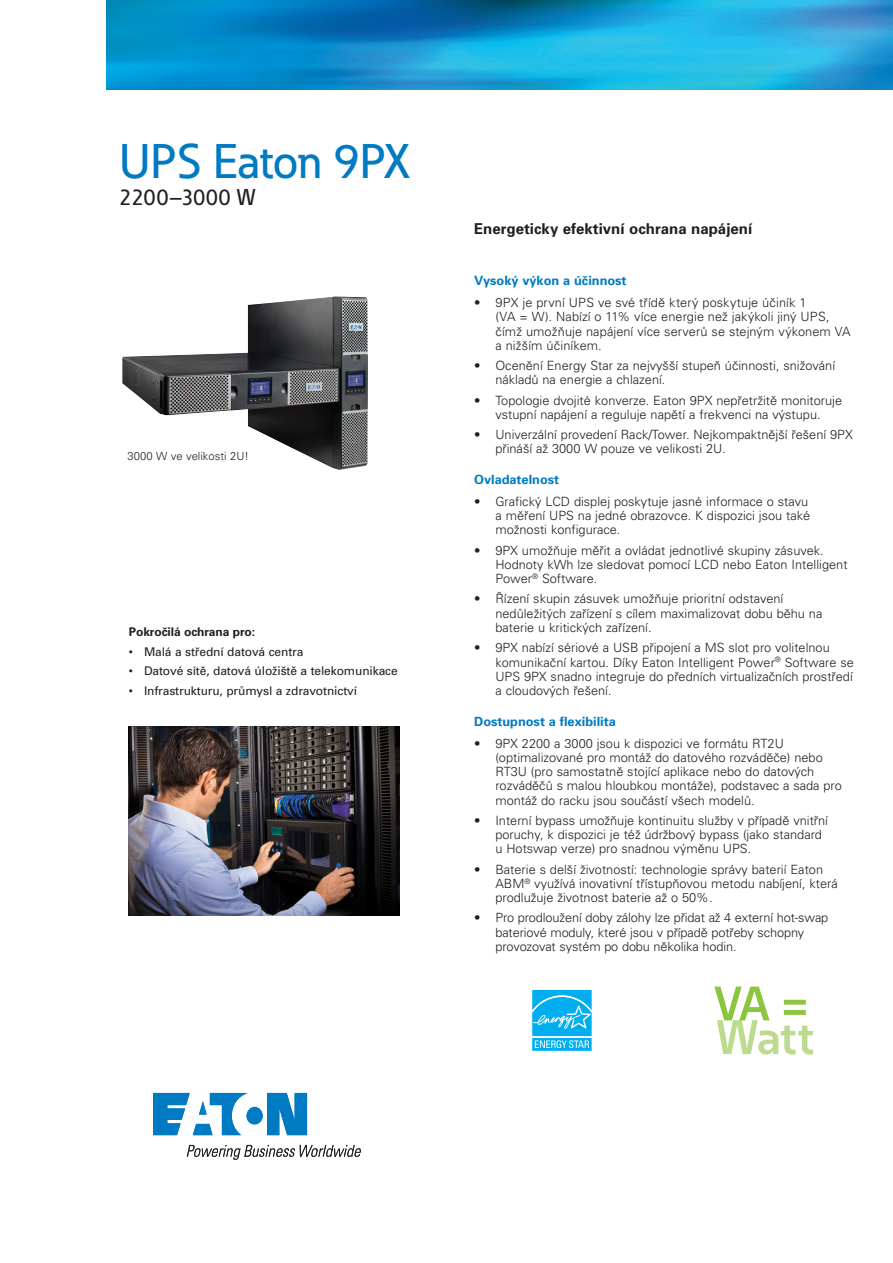
<style>
.page{position:relative;width:893px;height:1263px;background:#fff}
.page>*{position:absolute;margin:0;border:0;box-sizing:border-box;transform-origin:0 0}
.Headline{font:500 48px "Eaton";letter-spacing:-.005em;color:#007ac2}
.Body_Copy{font:500 22.5px "Eaton";letter-spacing:.01em;color:#231f20}
.Body_text_Subhead{font:700 15px "Univers CE";color:#231f20}
.t1{font:300 12.75px/14.2px "Univers CE";color:#231f20}
.Body_Copy_Head{font:700 12.75px "Univers CE";color:#007ac2}
.Features_bullets{font:12px "Univers CE";letter-spacing:-.01em;color:#231f20}
.Features_bullets-2{font:700 12px "Univers CE";letter-spacing:-.01em;color:#231f20}
.Body_Copy-2{font:300 11.25px "Univers CE";color:#231f20}
</style>
<div class="page">
<svg style="left:153px;top:1093px;width:154px;height:42px"></svg>
<svg style="left:187px;top:1145px;width:174px;height:15px"></svg>
<img style="left:122px;top:297px;width:246px;height:173px">
<div style="left:531px;top:988px;width:62px;height:49px;background:#f3fbfe"></div>
<svg style="left:531px;top:990px;width:62px;height:61px;background:#35bef2"></svg>
<img style="left:129px;top:726px;width:271px;height:190px">
<svg style="left:714px;top:986px;width:99px;height:68px"></svg>
<img style="left:107px;top:0;width:786px;height:89px">
<p class="Headline" style="left:119px;top:132px;width:292px">UPS Eaton 9PX</p>
<p class="Body_Copy" style="left:119px;top:184px;width:138px">2200–3000 W</p>
<p class="Body_Copy-2" style="left:128px;top:449px;width:123px">3000 W ve velikosti 2U!</p>
<p class="Features_bullets-2" style="left:129px;top:625px;width:128px">Pokročilá ochrana pro:</p>
<p class="Features_bullets" style="left:129px;top:645px;width:176px">• Malá a střední datová centra</p>
<p class="Features_bullets" style="left:129px;top:664px;width:270px">• Datové sítě, datová úložiště a telekomunikace</p>
<p class="Features_bullets" style="left:129px;top:684px;width:230px">• Infrastrukturu, průmysl a zdravotnictví</p>
<p class="Body_text_Subhead" style="left:474px;top:221px;width:280px">Energeticky efektivní ochrana napájení</p>
<p class="Body_Copy_Head" style="left:474px;top:274px;width:154px">Vysoký výkon a účinnost</p>
<p class="t1" style="left:495px;top:296px;width:357px;text-indent:-21px">• 9PX je první UPS ve své třídě který poskytuje účiník 1<br>(VA = W). Nabízí o 11% více energie než jakýkoli jiný UPS, čímž umožňuje napájení více serverů se stejným výkonem VA a nižším účiníkem.</p>
<p class="t1" style="left:495px;top:359px;width:341px;text-indent:-21px">• Ocenění Energy Star za nejvyšší stupeň účinnosti, snižování nákladů na energie a chlazení.</p>
<p class="t1" style="left:474px;top:393px;width:369px;text-align:center">• Topologie dvojité konverze. Eaton 9PX nepřetržitě monitoruje vstupní napájení a reguluje napětí a frekvenci na výstupu.</p>
<p class="t1" style="left:495px;top:428px;width:359px;text-indent:-21px">• Univerzální provedení Rack/Tower. Nejkompaktnější řešení 9PX přináší až 3000 W pouze ve velikosti 2U.</p>
<p class="Body_Copy_Head" style="left:474px;top:472px;width:87px">Ovladatelnost</p>
<p class="t1" style="left:495px;top:495px;width:316px;text-indent:-21px">• Grafický LCD displej poskytuje jasné informace o stavu a měření UPS na jedné obrazovce. K dispozici jsou také možnosti konfigurace.</p>
<p class="t1" style="left:495px;top:543px;width:354px;text-indent:-21px">• 9PX umožňuje měřit a ovládat jednotlivé skupiny zásuvek.<br>Hodnoty kWh lze sledovat pomocí LCD nebo Eaton Intelligent<br>Power<sup>®</sup> Software.</p>
<p class="t1" style="left:495px;top:592px;width:328px;text-indent:-21px">• Řízení skupin zásuvek umožňuje prioritní odstavení nedůležitých zařízení s cílem maximalizovat dobu běhu na baterie u kritických zařízení.</p>
<p class="t1" style="left:495px;top:641px;width:360px;text-indent:-21px">• 9PX nabízí sériové a USB připojení a MS slot pro volitelnou komunikační kartou. Díky Eaton Intelligent Power<sup>®</sup> Software se UPS 9PX snadno integruje do předních virtualizačních prostředí a cloudových řešení.</p>
<p class="Body_Copy_Head" style="left:474px;top:714px;width:143px">Dostupnost a flexibilita</p>
<p class="t1" style="left:495px;top:736px;width:348px;text-indent:-21px">• 9PX 2200 a 3000 jsou k dispozici ve formátu RT2U (optimalizované pro montáž do datového rozváděče) nebo RT3U (pro samostatně stojící aplikace nebo do datových rozváděčů s malou hloubkou montáže), podstavec a sada pro montáž do racku jsou součástí všech modelů.</p>
<p class="t1" style="left:495px;top:813px;width:334px;text-indent:-21px">• Interní bypass umožňuje kontinuitu služby v případě vnitřní poruchy, k dispozici je též údržbový bypass (jako standard u Hotswap verze) pro snadnou výměnu UPS.</p>
<p class="t1" style="left:495px;top:862px;width:344px;text-indent:-21px">• Baterie s delší životností: technologie správy baterií Eaton<br>ABM<sup>®</sup> využívá inovativní třístupňovou metodu nabíjení, která prodlužuje životnost baterie až o 50%.</p>
<p class="t1" style="left:495px;top:911px;width:334px;text-indent:-21px">• Pro prodloužení doby zálohy lze přidat až 4 externí hot-swap bateriové moduly, které jsou v případě potřeby schopny provozovat systém po dobu několika hodin.</p>
</div>
